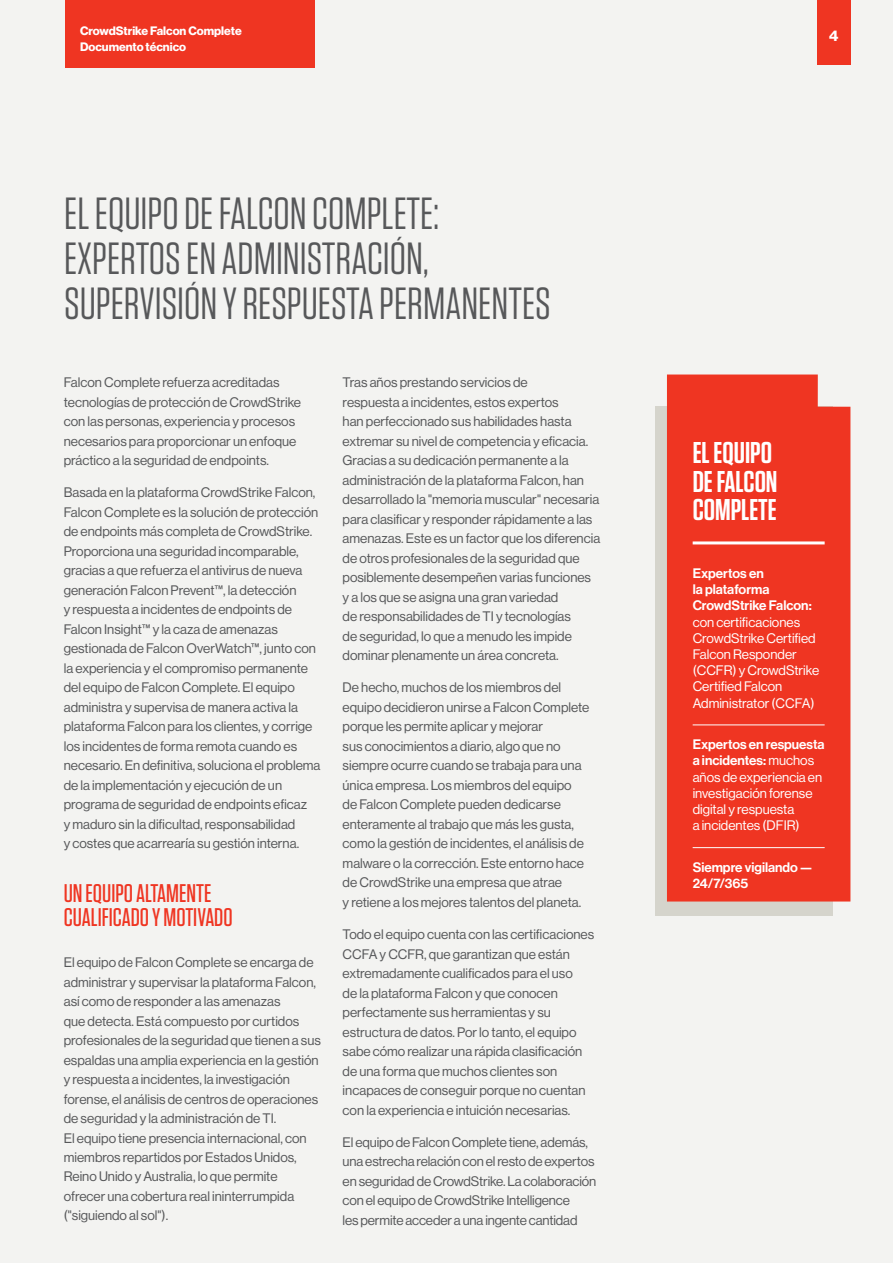
<style>
.page{position:relative;width:893px;height:1263px;background:#f3f3f1}
.page>*{position:absolute;margin:0;border:0;box-sizing:border-box;transform-origin:0 0}
.t1{font:45px/45px "Tungsten";color:#57585a}
.t2{font:600 30px/28.5px "Tungsten";color:#fff}
.t3{font:500 25.5px/24px "Tungsten";color:#ef3522}
.t4{font:700 15px "Haas Grot Disp 75";color:#fff}
.t5{font:13.5px/19.5px "Haas Grot Disp 55 Roman";color:#57585a}
.t6{font:13.5px/16.2px "Haas Grot Disp 55 Roman";color:#fff}
.t7{font:500 13.5px/16.2px "Haas Grot Disp 65";color:#fff}
.t8{font:700 12px/16.5px "Haas Grot Disp 75";color:#fff}
.s1{font-family:"Haas Grot Disp 55 Roman";font-weight:400}
</style>
<div class="page">
<div style="left:65px;top:0;width:249px;height:68px;background:#ef3522"></div>
<div style="left:817px;top:0;width:33px;height:64px;background:#ef3522"></div>
<div style="left:656px;top:407px;width:177px;height:509px;background:#d5d4cc"></div>
<div style="left:667px;top:374px;width:183px;height:527px;background:#ef3522"></div>
<hr style="left:693px;top:541px;width:132px;height:3px;background:#fff">
<hr style="left:693px;top:724px;width:132px;height:1px;background:#fff">
<hr style="left:693px;top:847px;width:132px;height:1px;background:#fff">
<p class="t8" style="left:80px;top:23px;width:163px">CrowdStrike Falcon Complete<br>Documento técnico</p>
<h1 class="t1" style="left:64px;top:192px;width:488px">EL EQUIPO DE FALCON COMPLETE:<br>EXPERTOS EN ADMINISTRACIÓN,<br>SUPERVISIÓN Y RESPUESTA PERMANENTES</h1>
<p class="t5" style="left:64px;top:373px;width:239px">Falcon Complete refuerza acreditadas tecnologías de protección de CrowdStrike con las personas, experiencia y procesos necesarios para proporcionar un enfoque práctico a la seguridad de endpoints.</p>
<p class="t5" style="left:64px;top:483px;width:258px">Basada en la plataforma CrowdStrike Falcon, Falcon Complete es la solución de protección de endpoints más completa de CrowdStrike.<br>Proporciona una seguridad incomparable, gracias a que refuerza el antivirus de nueva generación Falcon Prevent™, la detección<br>y respuesta a incidentes de endpoints de Falcon Insight™ y la caza de amenazas gestionada de Falcon OverWatch™, junto con la experiencia y el compromiso permanente del equipo de Falcon Complete. El equipo administra y supervisa de manera activa la plataforma Falcon para los clientes, y corrige los incidentes de forma remota cuando es necesario. En definitiva, soluciona el problema de la implementación y ejecución de un programa de seguridad de endpoints eficaz<br>y maduro sin la dificultad, responsabilidad<br>y costes que acarrearía su gestión interna.</p>
<h3 class="t3" style="left:64px;top:882px;width:170px">UN EQUIPO ALTAMENTE<br>CUALIFICADO Y MOTIVADO</h3>
<p class="t5" style="left:64px;top:953px;width:259px">El equipo de Falcon Complete se encarga de administrar y supervisar la plataforma Falcon, así como de responder a las amenazas<br>que detecta. Está compuesto por curtidos profesionales de la seguridad que tienen a sus espaldas una amplia experiencia en la gestión y respuesta a incidentes, la investigación forense, el análisis de centros de operaciones de seguridad y la administración de TI.<br>El equipo tiene presencia internacional, con miembros repartidos por Estados Unidos, Reino Unido y Australia, lo que permite ofrecer una cobertura real ininterrumpida ("siguiendo al sol").</p>
<p class="t5" style="left:343px;top:373px;width:259px">Tras años prestando servicios de<br>respuesta a incidentes, estos expertos<br>han perfeccionado sus habilidades hasta extremar su nivel de competencia y eficacia.<br>Gracias a su dedicación permanente a la administración de la plataforma Falcon, han desarrollado la "memoria muscular" necesaria para clasificar y responder rápidamente a las amenazas. Este es un factor que los diferencia de otros profesionales de la seguridad que posiblemente desempeñen varias funciones y a los que se asigna una gran variedad<br>de responsabilidades de TI y tecnologías<br>de seguridad, lo que a menudo les impide dominar plenamente un área concreta.</p>
<p class="t5" style="left:343px;top:678px;width:248px">De hecho, muchos de los miembros del equipo decidieron unirse a Falcon Complete porque les permite aplicar y mejorar<br>sus conocimientos a diario, algo que no siempre ocurre cuando se trabaja para una única empresa. Los miembros del equipo de Falcon Complete pueden dedicarse enteramente al trabajo que más les gusta, como la gestión de incidentes, el análisis de malware o la corrección. Este entorno hace de CrowdStrike una empresa que atrae<br>y retiene a los mejores talentos del planeta.</p>
<p class="t5" style="left:343px;top:925px;width:253px">Todo el equipo cuenta con las certificaciones CCFA y CCFR, que garantizan que están extremadamente cualificados para el uso<br>de la plataforma Falcon y que conocen perfectamente sus herramientas y su estructura de datos. Por lo tanto, el equipo sabe cómo realizar una rápida clasificación de una forma que muchos clientes son incapaces de conseguir porque no cuentan con la experiencia e intuición necesarias.</p>
<p class="t5" style="left:343px;top:1132px;width:255px">El equipo de Falcon Complete tiene, además, una estrecha relación con el resto de expertos en seguridad de CrowdStrike. La colaboración con el equipo de CrowdStrike Intelligence<br>les permite acceder a una ingente cantidad</p>
<p class="t4" style="left:829px;top:27px;width:11px">4</p>
<h2 class="t2" style="left:693px;top:439px;width:86px">EL EQUIPO<br>DE FALCON<br>COMPLETE</h2>
<p class="t7" style="left:693px;top:565px;width:121px">Expertos en<br>la plataforma<br>CrowdStrike Falcon:</p>
<p class="t6" style="left:693px;top:614px;width:128px">con certificaciones<br>CrowdStrike Certified<br>Falcon Responder (CCFR) y CrowdStrike<br>Certified Falcon<br>Administrator (CCFA)</p>
<p class="t7" style="left:693px;top:737px;width:133px">Expertos en respuesta a incidentes: <span class="s1">muchos</span></p>
<p class="t6" style="left:693px;top:769px;width:131px">años de experiencia en investigación forense digital y respuesta<br>a incidentes (DFIR)</p>
<p class="t7" style="left:693px;top:859px;width:121px">Siempre vigilando —<br>24/7/365</p>
</div>
